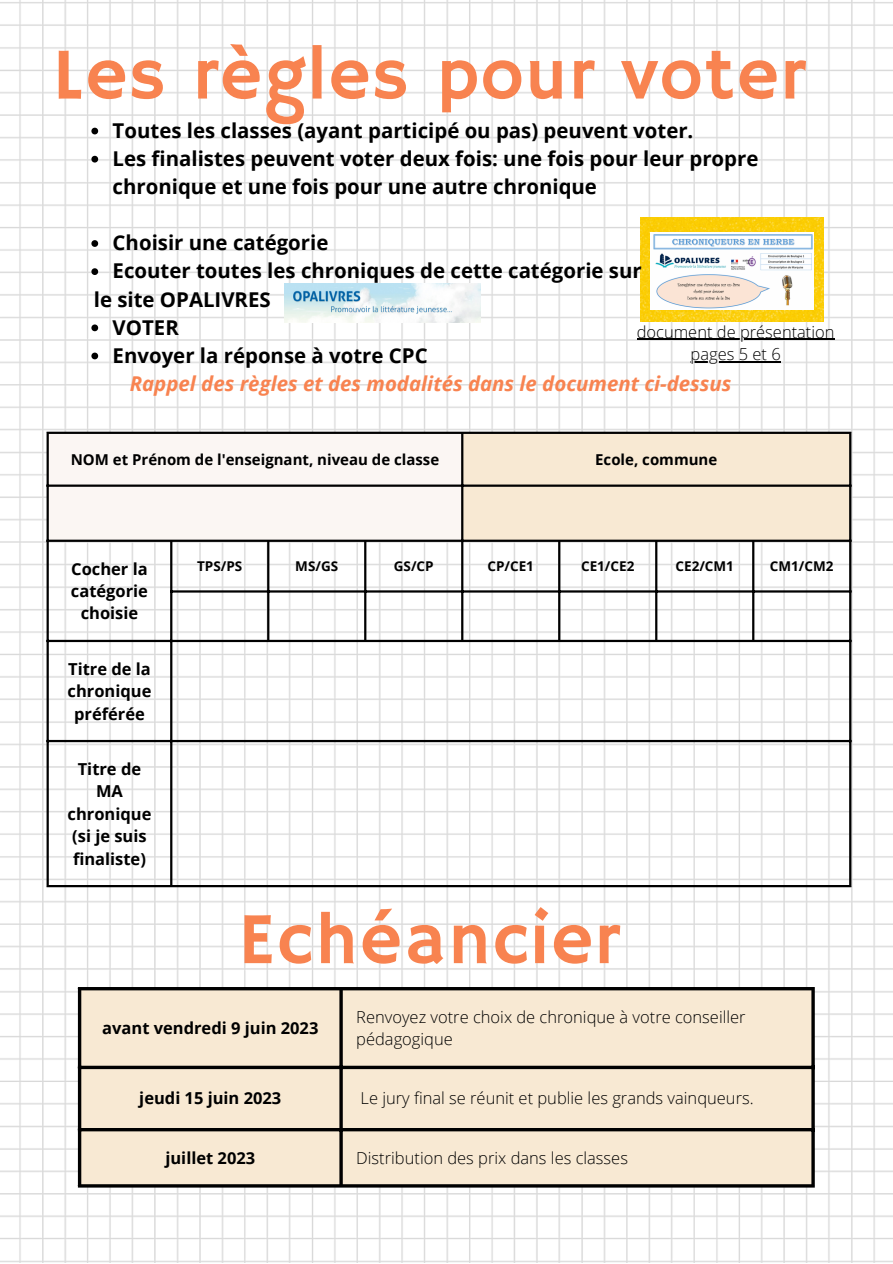
<style>
.page{position:relative;width:893px;height:1264px;background:#fff}
.page>*{position:absolute;margin:0;border:0;box-sizing:border-box;transform-origin:0 0}
.t1{font:73.5px "Hammersmith One";letter-spacing:.02em;color:#f88350}
.t2{font:700 20.4px/28px "Open Sans";color:#000}
.t3{font:italic 700 20.4px "Open Sans";color:#f88350}
.t4{font:300 16.5px/22.5px "Open Sans";color:#000}
.t5{font:700 16.5px/22.5px "Open Sans";color:#000;text-align:center}
.t6{font:700 15px "Open Sans";color:#000}
.t7{font:700 13.5px "Open Sans";color:#000}
</style>
<div class="page">
<img style="left:0;top:0;width:892px;height:1262px">
<div style="left:81px;top:990px;width:730px;height:194px;background:#f8e9d3"></div>
<hr style="left:78px;top:990px;width:3px;height:194px;background:#000">
<svg style="left:339px;top:990px;width:4px;height:194px"></svg>
<hr style="left:811px;top:990px;width:3px;height:194px;background:#000">
<hr style="left:78px;top:987px;width:736px;height:3px;background:#000">
<svg style="left:81px;top:1065px;width:731px;height:4px;background:#2d2a26"></svg>
<svg style="left:81px;top:1127px;width:731px;height:4px;background:#3d3934"></svg>
<hr style="left:78px;top:1184px;width:736px;height:3px;background:#000">
<img style="left:640px;top:217px;width:183px;height:105px">
<img style="left:650px;top:233px;width:163px;height:76px">
<div style="left:49px;top:434px;width:412px;height:105px;background:#fbf6f3"></div>
<div style="left:463px;top:434px;width:386px;height:105px;background:#f8e9d3"></div>
<hr style="left:47px;top:434px;width:2px;height:451px;background:#000">
<hr style="left:170px;top:542px;width:2px;height:343px;background:#000">
<hr style="left:267px;top:542px;width:2px;height:98px;background:#000">
<hr style="left:364px;top:542px;width:2px;height:98px;background:#000">
<hr style="left:461px;top:434px;width:2px;height:206px;background:#000">
<hr style="left:558px;top:542px;width:2px;height:98px;background:#000">
<hr style="left:655px;top:542px;width:2px;height:98px;background:#000">
<hr style="left:752px;top:542px;width:2px;height:98px;background:#000">
<hr style="left:849px;top:434px;width:2px;height:451px;background:#000">
<hr style="left:47px;top:431px;width:804px;height:3px;background:#000">
<hr style="left:47px;top:484px;width:804px;height:3px;background:#000">
<hr style="left:47px;top:539px;width:804px;height:3px;background:#000">
<hr style="left:170px;top:590px;width:681px;height:2px;background:#000">
<hr style="left:47px;top:640px;width:804px;height:2px;background:#000">
<hr style="left:47px;top:740px;width:804px;height:2px;background:#000">
<hr style="left:47px;top:885px;width:804px;height:2px;background:#000">
<hr style="left:636px;top:338px;width:198px;height:2px;background:#000">
<hr style="left:690px;top:361px;width:90px;height:1px;background:#000">
<svg style="left:91px;top:128px;width:7px;height:6px"></svg>
<svg style="left:91px;top:156px;width:7px;height:6px"></svg>
<svg style="left:91px;top:240px;width:7px;height:7px"></svg>
<svg style="left:91px;top:268px;width:7px;height:7px"></svg>
<svg style="left:91px;top:324px;width:7px;height:7px"></svg>
<svg style="left:91px;top:352px;width:7px;height:7px"></svg>
<img style="left:285px;top:283px;width:195px;height:40px">
<h1 class="t1" style="left:53px;top:32px;width:754px">Les règles pour voter</h1>
<p class="t2" style="left:113px;top:116px;width:647px">Toutes les classes (ayant participé ou pas) peuvent voter.<br>Les finalistes peuvent voter deux fois: une fois pour leur propre chronique et une fois pour une autre chronique</p>
<p class="t2" style="left:113px;top:228px;width:530px">Choisir une catégorie<br>Ecouter toutes les chroniques de cette catégorie sur</p>
<p class="t2" style="left:113px;top:313px;width:316px">VOTER<br>Envoyer la réponse à votre CPC</p>
<p class="t2" style="left:94px;top:284px;width:178px">le site OPALIVRES</p>
<p class="t4" style="left:636px;top:320px;width:199px;text-align:center">document de présentation pages 5 et 6</p>
<p class="t3" style="left:130px;top:369px;width:603px">Rappel des règles et des modalités dans le document ci-dessus</p>
<p class="t6" style="left:71px;top:449px;width:370px">NOM et Prénom de l'enseignant, niveau de classe</p>
<p class="t6" style="left:595px;top:449px;width:123px">Ecole, commune</p>
<p class="t5" style="left:71px;top:557px;width:79px">Cocher la catégorie choisie</p>
<p class="t7" style="left:197px;top:556px;width:47px">TPS/PS</p>
<p class="t7" style="left:295px;top:556px;width:44px">MS/GS</p>
<p class="t7" style="left:394px;top:556px;width:41px">GS/CP</p>
<p class="t7" style="left:487px;top:556px;width:48px">CP/CE1</p>
<p class="t7" style="left:581px;top:556px;width:55px">CE1/CE2</p>
<p class="t7" style="left:675px;top:556px;width:60px">CE2/CM1</p>
<p class="t7" style="left:769px;top:556px;width:65px">CM1/CM2</p>
<p class="t5" style="left:68px;top:657px;width:85px">Titre de la chronique préférée</p>
<p class="t5" style="left:68px;top:757px;width:85px">Titre de<br>MA chronique (si je suis finaliste)</p>
<h1 class="t1" style="left:238px;top:897px;width:382px">Echéancier</h1>
<p class="t5" style="left:102px;top:1016px;width:218px">avant vendredi 9 juin 2023</p>
<p class="t4" style="left:356px;top:1005px;width:391px">Renvoyez votre choix de chronique à votre conseiller pédagogique</p>
<p class="t5" style="left:139px;top:1086px;width:144px">jeudi 15 juin 2023</p>
<p class="t4" style="left:360px;top:1086px;width:394px">Le jury final se réunit et publie les grands vainqueurs.</p>
<p class="t5" style="left:165px;top:1146px;width:91px">juillet 2023</p>
<p class="t4" style="left:356px;top:1146px;width:273px">Distribution des prix dans les classes</p>
</div>
